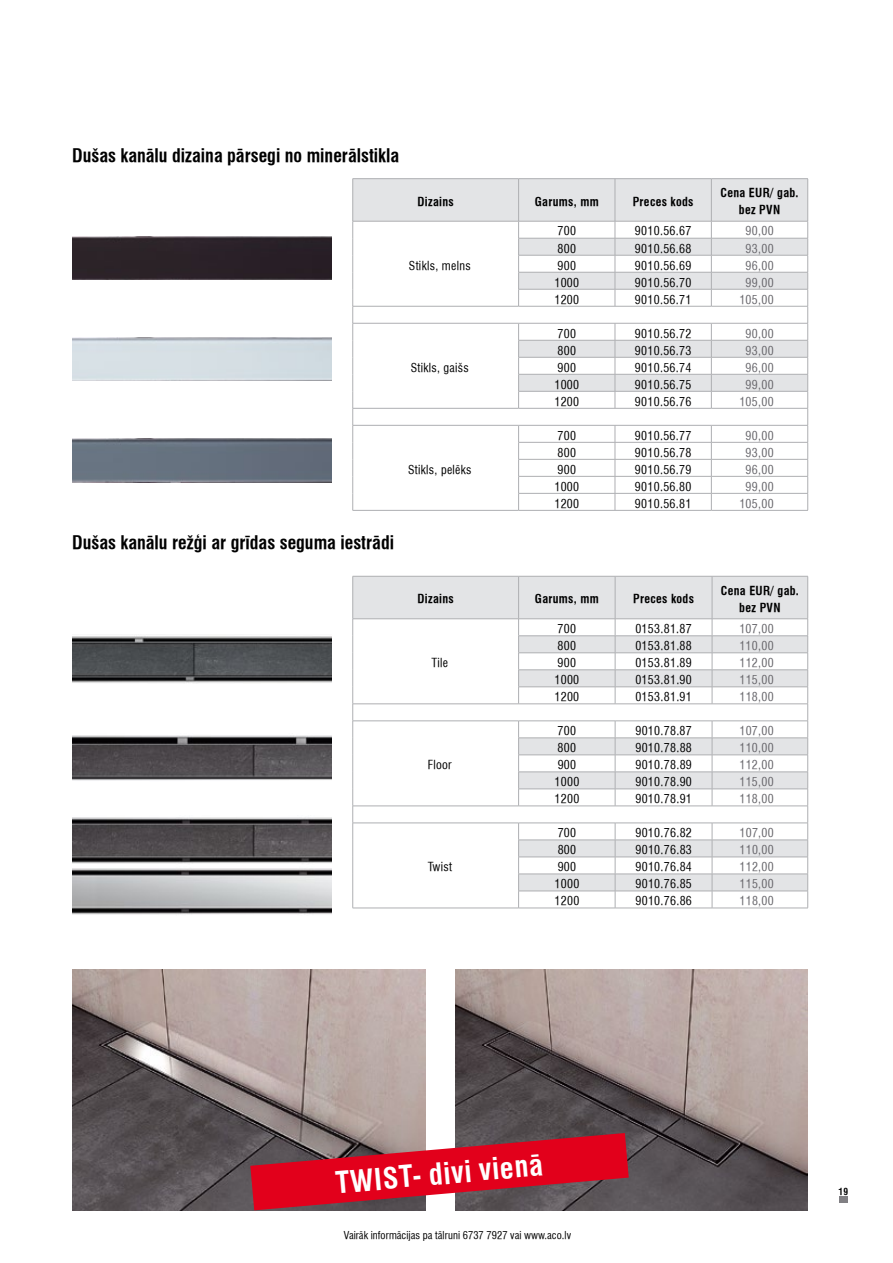
<style>
.page{position:relative;width:893px;height:1263px;background:#fff}
.page>*{position:absolute;margin:0;border:0;box-sizing:border-box;transform-origin:0 0}
.t1{font:700 condensed 28.5px "Helvetica LT";color:#fff}
.t2{font:700 condensed 18px "Helvetica LT";color:#000}
.t3{font:condensed 12px "Helvetica LT";letter-spacing:.025em;color:#000}
.t4{font:condensed 12px "Helvetica LT";letter-spacing:.025em;color:#68676c}
.t5{font:700 condensed 12px/17px "Helvetica LT";letter-spacing:.025em;color:#000;text-align:center}
.t6{font:condensed 10.5px "Helvetica LT";letter-spacing:.005em;color:#000}
.t7{font:700 condensed 9.45px "Helvetica LT";color:#000}
</style>
<div class="page">
<svg style="left:839px;top:1196px;width:8px;height:7px"></svg>
<hr style="left:353px;top:178px;width:166px;height:1px;background:#aeafb2">
<hr style="left:519px;top:178px;width:96px;height:1px;background:#aeafb2">
<hr style="left:615px;top:178px;width:96px;height:1px;background:#aeafb2">
<hr style="left:711px;top:178px;width:97px;height:1px;background:#aeafb2">
<svg style="left:352px;top:179px;width:456px;height:331px"></svg>
<hr style="left:353px;top:510px;width:166px;height:1px;background:#aeafb2">
<hr style="left:519px;top:510px;width:96px;height:1px;background:#aeafb2">
<hr style="left:615px;top:510px;width:96px;height:1px;background:#aeafb2">
<hr style="left:711px;top:510px;width:97px;height:1px;background:#aeafb2">
<svg style="left:352px;top:576px;width:456px;height:332px"></svg>
<hr style="left:353px;top:908px;width:166px;height:1px;background:#aeafb2">
<hr style="left:519px;top:908px;width:96px;height:1px;background:#aeafb2">
<hr style="left:615px;top:908px;width:97px;height:1px;background:#aeafb2">
<hr style="left:712px;top:908px;width:96px;height:1px;background:#aeafb2">
<img style="left:72px;top:438px;width:260px;height:44px">
<img style="left:72px;top:236px;width:260px;height:44px">
<img style="left:72px;top:636px;width:260px;height:47px">
<img style="left:72px;top:735px;width:260px;height:46px">
<img style="left:72px;top:868px;width:260px;height:47px">
<img style="left:72px;top:817px;width:260px;height:47px">
<img style="left:72px;top:969px;width:353px;height:241px">
<img style="left:455px;top:969px;width:353px;height:241px">
<svg style="left:250px;top:1133px;width:379px;height:77px;background:#b12c3c"></svg>
<h2 class="t2" style="left:72px;top:143px;width:328px">Dušas kanālu dizaina pārsegi no minerālstikla</h2>
<h2 class="t2" style="left:72px;top:531px;width:323px">Dušas kanālu režģi ar grīdas seguma iestrādi</h2>
<p class="t5" style="left:418px;top:193px;width:38px">Dizains</p>
<p class="t5" style="left:535px;top:193px;width:65px">Garums, mm</p>
<p class="t5" style="left:633px;top:193px;width:62px">Preces kods</p>
<p class="t5" style="left:720px;top:184px;width:80px">Cena EUR/ gab. bez PVN</p>
<p class="t3" style="left:409px;top:257px;width:63px">Stikls, melns</p>
<p class="t3" style="left:411px;top:359px;width:60px">Stikls, gaišs</p>
<p class="t3" style="left:408px;top:461px;width:65px">Stikls, pelēks</p>
<p class="t3" style="left:557px;top:223px;width:20px">700</p>
<p class="t3" style="left:635px;top:223px;width:58px">9010.56.67</p>
<p class="t4" style="left:746px;top:223px;width:30px">90,00</p>
<p class="t3" style="left:557px;top:240px;width:20px">800</p>
<p class="t3" style="left:635px;top:240px;width:58px">9010.56.68</p>
<p class="t4" style="left:746px;top:240px;width:30px">93,00</p>
<p class="t3" style="left:557px;top:257px;width:20px">900</p>
<p class="t3" style="left:635px;top:257px;width:58px">9010.56.69</p>
<p class="t4" style="left:746px;top:257px;width:30px">96,00</p>
<p class="t3" style="left:554px;top:274px;width:26px">1000</p>
<p class="t3" style="left:635px;top:274px;width:58px">9010.56.70</p>
<p class="t4" style="left:746px;top:274px;width:30px">99,00</p>
<p class="t3" style="left:554px;top:291px;width:26px">1200</p>
<p class="t3" style="left:635px;top:291px;width:58px">9010.56.71</p>
<p class="t4" style="left:739px;top:291px;width:36px">105,00</p>
<p class="t3" style="left:557px;top:325px;width:20px">700</p>
<p class="t3" style="left:635px;top:325px;width:58px">9010.56.72</p>
<p class="t4" style="left:746px;top:325px;width:30px">90,00</p>
<p class="t3" style="left:557px;top:342px;width:20px">800</p>
<p class="t3" style="left:635px;top:342px;width:58px">9010.56.73</p>
<p class="t4" style="left:746px;top:342px;width:30px">93,00</p>
<p class="t3" style="left:557px;top:359px;width:20px">900</p>
<p class="t3" style="left:635px;top:359px;width:58px">9010.56.74</p>
<p class="t4" style="left:746px;top:359px;width:30px">96,00</p>
<p class="t3" style="left:554px;top:376px;width:26px">1000</p>
<p class="t3" style="left:635px;top:376px;width:58px">9010.56.75</p>
<p class="t4" style="left:746px;top:376px;width:30px">99,00</p>
<p class="t3" style="left:554px;top:393px;width:26px">1200</p>
<p class="t3" style="left:635px;top:393px;width:58px">9010.56.76</p>
<p class="t4" style="left:739px;top:393px;width:36px">105,00</p>
<p class="t3" style="left:557px;top:427px;width:20px">700</p>
<p class="t3" style="left:635px;top:427px;width:58px">9010.56.77</p>
<p class="t4" style="left:746px;top:427px;width:30px">90,00</p>
<p class="t3" style="left:557px;top:444px;width:20px">800</p>
<p class="t3" style="left:635px;top:444px;width:58px">9010.56.78</p>
<p class="t4" style="left:746px;top:444px;width:30px">93,00</p>
<p class="t3" style="left:557px;top:461px;width:20px">900</p>
<p class="t3" style="left:635px;top:461px;width:58px">9010.56.79</p>
<p class="t4" style="left:746px;top:461px;width:30px">96,00</p>
<p class="t3" style="left:554px;top:478px;width:26px">1000</p>
<p class="t3" style="left:635px;top:478px;width:58px">9010.56.80</p>
<p class="t4" style="left:746px;top:478px;width:30px">99,00</p>
<p class="t3" style="left:554px;top:495px;width:26px">1200</p>
<p class="t3" style="left:635px;top:495px;width:58px">9010.56.81</p>
<p class="t4" style="left:739px;top:495px;width:36px">105,00</p>
<p class="t5" style="left:418px;top:590px;width:38px">Dizains</p>
<p class="t5" style="left:535px;top:590px;width:65px">Garums, mm</p>
<p class="t5" style="left:633px;top:590px;width:62px">Preces kods</p>
<p class="t5" style="left:721px;top:582px;width:80px">Cena EUR/ gab. bez PVN</p>
<p class="t3" style="left:431px;top:655px;width:18px">Tile</p>
<p class="t3" style="left:428px;top:757px;width:25px">Floor</p>
<p class="t3" style="left:428px;top:859px;width:26px">Twist</p>
<p class="t3" style="left:558px;top:621px;width:20px">700</p>
<p class="t3" style="left:635px;top:621px;width:58px">0153.81.87</p>
<p class="t4" style="left:739px;top:621px;width:36px">107,00</p>
<p class="t3" style="left:558px;top:638px;width:20px">800</p>
<p class="t3" style="left:635px;top:638px;width:58px">0153.81.88</p>
<p class="t4" style="left:739px;top:638px;width:36px">110,00</p>
<p class="t3" style="left:558px;top:655px;width:20px">900</p>
<p class="t3" style="left:635px;top:655px;width:58px">0153.81.89</p>
<p class="t4" style="left:739px;top:655px;width:36px">112,00</p>
<p class="t3" style="left:554px;top:672px;width:26px">1000</p>
<p class="t3" style="left:635px;top:672px;width:58px">0153.81.90</p>
<p class="t4" style="left:739px;top:672px;width:36px">115,00</p>
<p class="t3" style="left:554px;top:689px;width:26px">1200</p>
<p class="t3" style="left:635px;top:689px;width:58px">0153.81.91</p>
<p class="t4" style="left:739px;top:689px;width:36px">118,00</p>
<p class="t3" style="left:558px;top:723px;width:20px">700</p>
<p class="t3" style="left:635px;top:723px;width:58px">9010.78.87</p>
<p class="t4" style="left:739px;top:723px;width:36px">107,00</p>
<p class="t3" style="left:558px;top:740px;width:20px">800</p>
<p class="t3" style="left:635px;top:740px;width:58px">9010.78.88</p>
<p class="t4" style="left:739px;top:740px;width:36px">110,00</p>
<p class="t3" style="left:558px;top:757px;width:20px">900</p>
<p class="t3" style="left:635px;top:757px;width:58px">9010.78.89</p>
<p class="t4" style="left:739px;top:757px;width:36px">112,00</p>
<p class="t3" style="left:554px;top:774px;width:26px">1000</p>
<p class="t3" style="left:635px;top:774px;width:58px">9010.78.90</p>
<p class="t4" style="left:739px;top:774px;width:36px">115,00</p>
<p class="t3" style="left:554px;top:791px;width:26px">1200</p>
<p class="t3" style="left:635px;top:791px;width:58px">9010.78.91</p>
<p class="t4" style="left:739px;top:791px;width:36px">118,00</p>
<p class="t3" style="left:558px;top:825px;width:20px">700</p>
<p class="t3" style="left:635px;top:825px;width:58px">9010.76.82</p>
<p class="t4" style="left:739px;top:825px;width:36px">107,00</p>
<p class="t3" style="left:558px;top:842px;width:20px">800</p>
<p class="t3" style="left:635px;top:842px;width:58px">9010.76.83</p>
<p class="t4" style="left:739px;top:842px;width:36px">110,00</p>
<p class="t3" style="left:558px;top:859px;width:20px">900</p>
<p class="t3" style="left:635px;top:859px;width:58px">9010.76.84</p>
<p class="t4" style="left:739px;top:859px;width:36px">112,00</p>
<p class="t3" style="left:555px;top:876px;width:26px">1000</p>
<p class="t3" style="left:635px;top:876px;width:58px">9010.76.85</p>
<p class="t4" style="left:739px;top:876px;width:36px">115,00</p>
<p class="t3" style="left:555px;top:893px;width:26px">1200</p>
<p class="t3" style="left:635px;top:893px;width:58px">9010.76.86</p>
<p class="t4" style="left:739px;top:893px;width:36px">118,00</p>
<h1 class="t1" style="left:334px;top:1164px;width:209px;rotate:-5deg">TWIST- divi vienā</h1>
<p class="t6" style="left:344px;top:1228px;width:229px">Vairāk informācijas pa tālruni 6737 7927 vai www.aco.lv</p>
<p class="t7" style="left:838px;top:1185px;width:11px">19</p>
</div>
